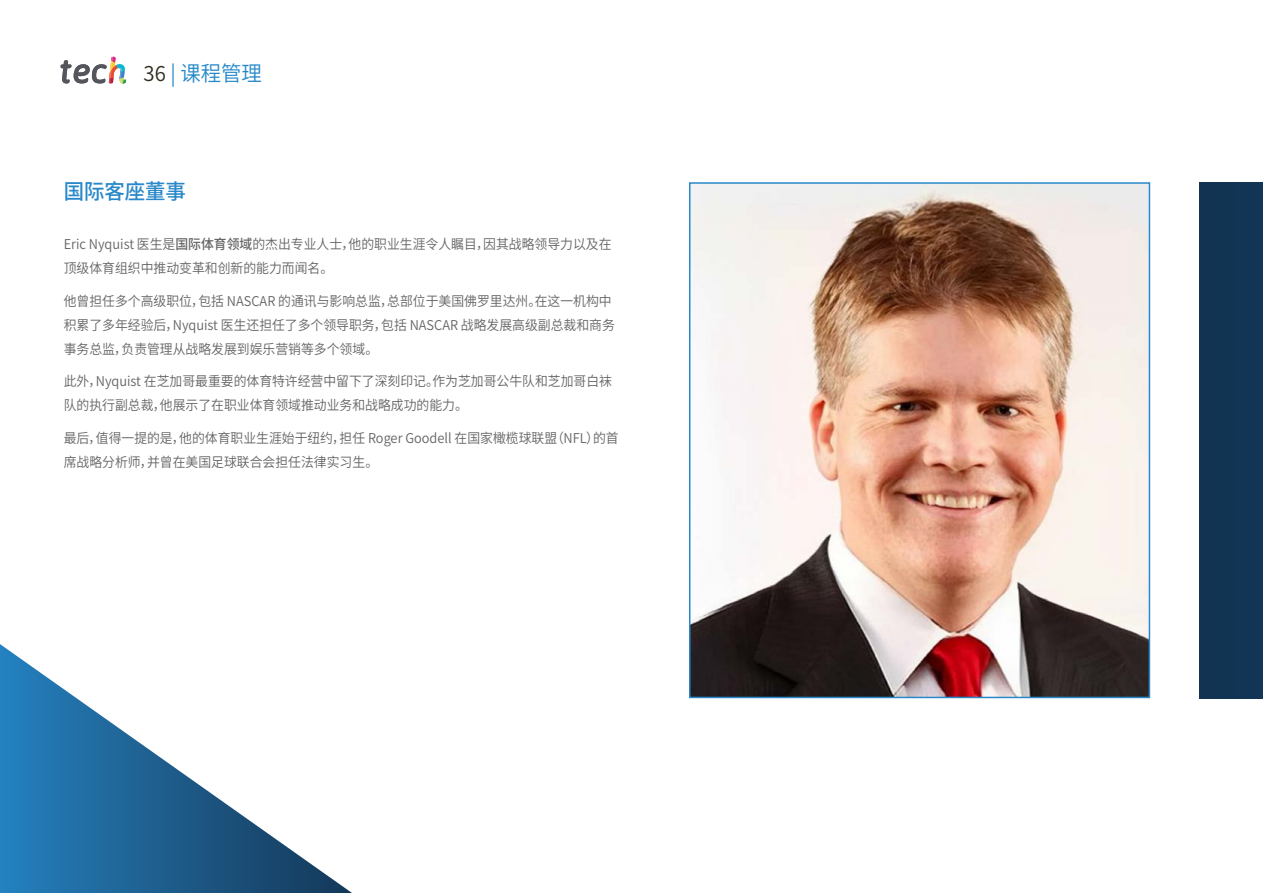
<style>
.page{position:relative;width:1263px;height:893px;background:#fff}
.page>*{position:absolute;margin:0;border:0;box-sizing:border-box;transform-origin:0 0}
.t1{font:21px "Source Han Sans CN";color:#2488c9}
.t2{font:500 21px "Source Han Sans CN";color:#2988c9}
.t3{font:13.5px/24px "Source Han Sans CN";color:#656565;scale:.95 1}
.s1{color:#312e20}
.s2{font-weight:500}
</style>
<div class="page">
<div style="left:1199px;top:182px;width:64px;height:516px;background:#123453"></div>
<svg style="left:0;top:644px;width:352px;height:249px"></svg>
<img style="left:692px;top:185px;width:455px;height:510px">
<div style="left:689px;top:182px;width:461px;height:516px;border:2px solid #2988c9"></div>
<svg style="left:61px;top:57px;width:65px;height:27px"></svg>
<h1 class="t1" style="left:144px;top:61px;width:120px"><span class="s1">36</span> | 课程管理</h1>
<h1 class="t2" style="left:64px;top:179px;width:124px">国际客座董事</h1>
<p class="t3" style="left:64px;top:233px;width:578px">Eric Nyquist 医生是<span class="s2">国际体育领域</span>的杰出专业人士，他的职业生涯令人瞩目，因其战略领导力以及在顶级体育组织中推动变革和创新的能力而闻名。</p>
<p class="t3" style="left:64px;top:289px;width:582px">他曾担任多个高级职位，包括 NASCAR 的通讯与影响总监，总部位于美国佛罗里达州。在这一机构中积累了多年经验后，Nyquist 医生还担任了多个领导职务，包括 NASCAR 战略发展高级副总裁和商务事务总监，负责管理从战略发展到娱乐营销等多个领域。</p>
<p class="t3" style="left:64px;top:370px;width:579px">此外，Nyquist 在芝加哥最重要的体育特许经营中留下了深刻印记。作为芝加哥公牛队和芝加哥白袜队的执行副总裁，他展示了在职业体育领域推动业务和战略成功的能力。</p>
<p class="t3" style="left:64px;top:426px;width:586px">最后，值得一提的是，他的体育职业生涯始于纽约，担任 Roger Goodell 在国家橄榄球联盟（NFL）的首席战略分析师，并曾在美国足球联合会担任法律实习生。</p>
</div>
